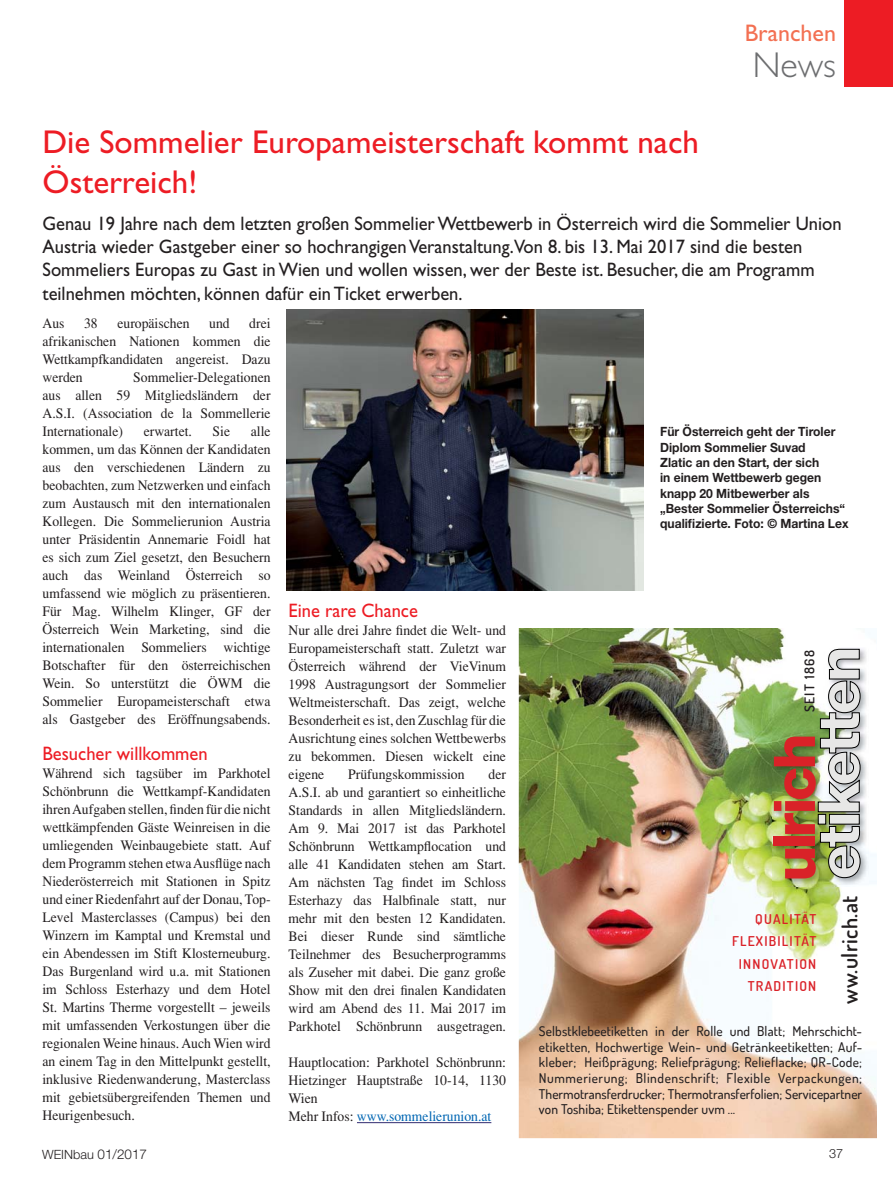
<style>
.page{position:relative;width:893px;height:1191px;background:#fff}
.page>*{position:absolute;margin:0;border:0;box-sizing:border-box;transform-origin:0 0}
.t1{font:300 36px "Gill Sans";color:#6d6e70}
.t2{font:33px/39.6px "Gill Sans";color:#ed1c24}
.t3{font:24px "Gill Sans";color:#f37052}
.t4{font:600 21.6px "Dosis";letter-spacing:.02em;color:#231f20}
.t5{font:19.5px/23.4px "Gill Sans";color:#231f20;scale:.95 1}
.t6{font:19.5px "Gill Sans";color:#ed1c24;scale:.95 1}
.t7{font:14.4px/18px "Times";color:#231f20;text-align:justify;scale:.95 1}
.t8{font:600 13.5px/22.5px "Dosis";letter-spacing:.09em;color:#da2128;text-align:right}
.t9{font:600 13.5px "Dosis";letter-spacing:.1em;color:#231f20}
.t10{font:500 13.35px/15.6px "Dosis";letter-spacing:.01em;color:#231f20;text-align:justify}
.t11{font:700 12.75px/15.3px "Helvetica Neue";color:#231f20;scale:.95 1}
.t12{font:300 12.75px "Helvetica Neue";color:#231f20}
.s1{color:#0066b3}
.s2{font-size:13.5px}
</style>
<div class="page">
<div style="left:844px;top:0;width:49px;height:86px;background:#ed1c24"></div>
<hr style="left:357px;top:1122px;width:134px;height:1px;background:#322c71">
<img style="left:287px;top:310px;width:356px;height:280px">
<img style="left:519px;top:628px;width:357px;height:510px">
<img style="left:772px;top:647px;width:96px;height:239px">
<img style="left:774px;top:648px;width:87px;height:230px">
<h3 class="t3" style="left:745px;top:25px;width:93px">Branchen</h3>
<h1 class="t1" style="left:753px;top:52px;width:85px">News</h1>
<h2 class="t2" style="left:43px;top:126px;width:658px">Die Sommelier Europameisterschaft kommt nach<br>Österreich!</h2>
<p class="t5" style="left:43px;top:213px;width:843px">Genau 19 Jahre nach dem letzten großen Sommelier Wettbewerb in Österreich wird die Sommelier Union Austria wieder Gastgeber einer so hochrangigen Veranstaltung.Von 8. bis 13. Mai 2017 sind die besten Sommeliers Europas zu Gast in Wien und wollen wissen, wer der Beste ist. Besucher, die am Programm teilnehmen möchten, können dafür ein Ticket erwerben.</p>
<p class="t7" style="left:43px;top:315px;width:242px;text-indent:207px">drei afrikanischen Nationen kommen die Wettkampfkandidaten angereist. Dazu werden</p>
<p class="t7" style="left:43px;top:315px;width:25px">Aus</p>
<p class="t7" style="left:84px;top:315px;width:16px">38</p>
<p class="t7" style="left:117px;top:315px;width:77px">europäischen</p>
<p class="t7" style="left:209px;top:315px;width:23px">und</p>
<p class="t7" style="left:43px;top:369px;width:242px;text-indent:91px">Sommelier-Delegationen aus allen 59 Mitgliedsländern der A.S.I. (Association de la Sommellerie Internationale)</p>
<p class="t7" style="left:43px;top:423px;width:242px;text-indent:208px">alle kommen, um das Können der Kandidaten aus den verschiedenen Ländern zu beobachten, zum Netzwerken und einfach zum Austausch mit den internationalen Kollegen. Die Sommelierunion Austria unter Präsidentin Annemarie Foidl hat es sich zum Ziel gesetzt, den Besuchern auch das Weinland Österreich so umfassend wie möglich zu präsentieren.<br>Für Mag. Wilhelm Klinger, GF der Österreich Wein Marketing, sind die internationalen Sommeliers wichtige Botschafter für den österreichischen Wein. So unterstützt die ÖWM die Sommelier Europameisterschaft etwa als Gastgeber des Eröffnungsabends.</p>
<h3 class="t6" style="left:43px;top:747px;width:175px">Besucher willkommen</h3>
<p class="t7" style="left:43px;top:765px;width:242px">Während sich tagsüber im Parkhotel Schönbrunn die Wettkampf-Kandidaten ihren Aufgaben stellen, finden für die nicht wettkämpfenden Gäste Weinreisen in die umliegenden Weinbaugebiete statt. Auf dem Programm stehen etwa Ausflüge nach Niederösterreich mit Stationen in Spitz und einer Riedenfahrt auf der Donau, Top-Level Masterclasses (Campus) bei den Winzern im Kamptal und Kremstal und ein Abendessen im Stift Klosterneuburg.<br>Das Burgenland wird u.a. mit Stationen im Schloss Esterhazy und dem Hotel St. Martins Therme vorgestellt – jeweils mit umfassenden Verkostungen über die regionalen Weine hinaus. Auch Wien wird an einem Tag in den Mittelpunkt gestellt, inklusive Riedenwanderung, Masterclass mit gebietsübergreifenden Themen und Heurigenbesuch.</p>
<p class="t7" style="left:144px;top:423px;width:52px">erwartet.</p>
<p class="t7" style="left:213px;top:423px;width:20px">Sie</p>
<h3 class="t6" style="left:289px;top:603px;width:138px">Eine rare Chance</h3>
<p class="t7" style="left:289px;top:622px;width:230px">Nur alle drei Jahre findet die Welt- und Europameisterschaft statt. Zuletzt war Österreich während der VieVinum 1998 Austragungsort der Sommelier Weltmeisterschaft. Das zeigt, welche Besonderheit es ist, den Zuschlag für die Ausrichtung eines solchen Wettbewerbs zu bekommen. Diesen wickelt eine eigene</p>
<p class="t7" style="left:289px;top:766px;width:230px;text-indent:200px">der A.S.I. ab und garantiert so einheitliche Standards in allen Mitgliedsländern.<br>Am 9. Mai 2017 ist das Parkhotel Schönbrunn Wettkampflocation und alle 41 Kandidaten stehen am Start.<br>Am nächsten Tag findet im Schloss Esterhazy das Halbfinale statt, nur mehr mit den besten 12 Kandidaten.<br>Bei dieser Runde sind sämtliche Teilnehmer des Besucherprogramms als Zuseher mit dabei. Die ganz große Show mit den drei finalen Kandidaten wird am Abend des 11. Mai 2017 im Parkhotel Schönbrunn ausgetragen.</p>
<p class="t7" style="left:289px;top:1054px;width:230px;text-align:left">Hauptlocation: Parkhotel Schönbrunn:<br>Hietzinger Hauptstraße 10-14, 1130<br>Wien<br>Mehr Infos: <span class="s1">www.sommelierunion.at</span></p>
<p class="t7" style="left:348px;top:766px;width:124px">Prüfungskommission</p>
<p class="t11" style="left:660px;top:425px;width:200px">Für Österreich geht der Tiroler<br>Diplom Sommelier Suvad<br>Zlatic an den Start, der sich<br>in einem Wettbewerb gegen knapp 20 Mitbewerber als „Bester Sommelier Österreichs“ qualifizierte. Foto: © Martina Lex</p>
<p class="t9" style="left:800px;top:712px;width:64px;rotate:-90deg">SEIT 1868</p>
<h3 class="t4" style="left:835px;top:1003px;width:109px;rotate:-90deg">ww.ulrich.at</h3>
<p class="t10" style="left:539px;top:1022px;width:325px">Selbstklebeetiketten in der Rolle und Blatt; Mehrschicht&shy;etiketten, Hochwertige Wein- und Getränkeetiketten; Auf&shy;kleber; Heißprägung; Reliefprägung; Relieflacke; QR-Code; Nummerierung; Blindenschrift; Flexible Verpackungen; Thermotransferdrucker; Thermotransferfolien; Servicepartner von Toshiba; Etikettenspender uvm ...</p>
<p class="t8" style="left:732px;top:907px;width:86px">QUALITÄT<br>FLEXIBILITÄT<br>INNOVATION<br>TRADITION</p>
<p class="t12" style="left:42px;top:1149px;width:106px">WEINbau <span class="s2">01/2017</span></p>
<p class="t12" style="left:829px;top:1148px;width:16px">37</p>
</div>
